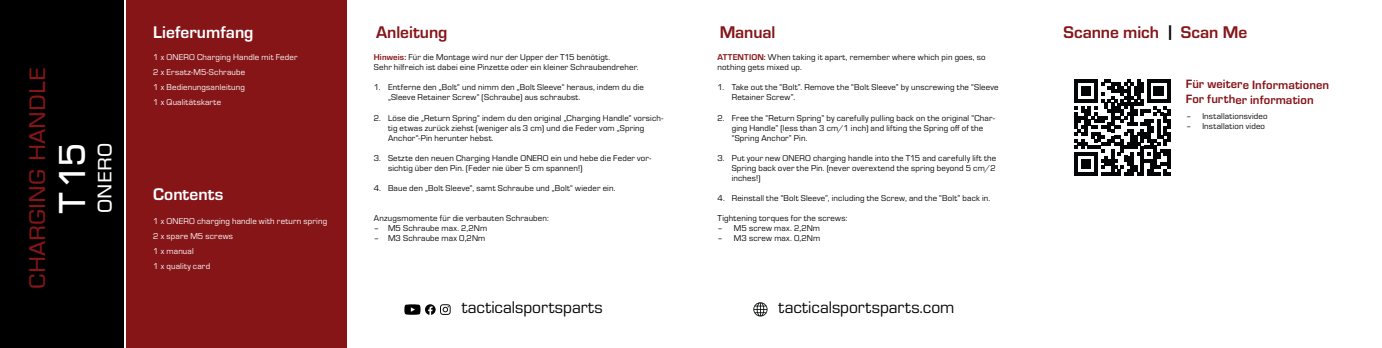
<style>
.page{position:relative;width:1382px;height:348px;background:#fff}
.page>*{position:absolute;margin:0;border:0;box-sizing:border-box;transform-origin:0 0}
.t1{font:45px "Euro Caps";color:#fff}
.t2{font:27.5px "Euro Caps";color:#861518}
.t3{font:23.75px "Euro Caps";color:#fff}
.t4{font:17.5px "Eurostile";color:#040506}
.t5{font:700 17.5px "Eurostile";letter-spacing:-.005em;color:#861518}
.t6{font:700 17.5px "Eurostile";color:#fff}
.t7{font:700 12.5px/15px "Eurostile";color:#861518}
.t8{font:8.75px/10px "Eurostile";letter-spacing:.02em;color:#040506}
.t9{font:8.75px/15px "Eurostile";letter-spacing:.02em;color:#fff}
.s1{font-weight:700;color:#861518}
.s2{color:#040506}
</style>
<div class="page">
<div style="left:0;top:0;width:123px;height:347px;background:#000001"></div>
<div style="left:127px;top:0;width:220px;height:347px;background:#861518"></div>
<svg style="left:753px;top:302px;width:14px;height:14px"></svg>
<svg style="left:404px;top:304px;width:47px;height:10px"></svg>
<svg style="left:1074px;top:79px;width:96px;height:96px"></svg>
<h2 class="t2" style="left:21px;top:288px;width:222px;rotate:-90deg">CHARGING HANDLE</h2>
<h1 class="t1" style="left:45px;top:213px;width:72px;rotate:-90deg">T15</h1>
<h3 class="t3" style="left:90px;top:212px;width:71px;rotate:-90deg">ONERO</h3>
<h3 class="t6" style="left:153px;top:20px;width:102px">Lieferumfang</h3>
<p class="t9" style="left:153px;top:49px;width:146px">1 x ONERO Charging Handle mit Feder<br>2 x Ersatz-M5-Schraube<br>1 x Bedienungsanleitung<br>1 x Qualitätskarte</p>
<h3 class="t6" style="left:153px;top:181px;width:72px">Contents</h3>
<p class="t9" style="left:153px;top:212px;width:175px">1 x ONERO charging handle with return spring<br>2 x spare M5 screws<br>1 x manual<br>1 x quality card</p>
<h3 class="t5" style="left:376px;top:20px;width:73px">Anleitung</h3>
<p class="t8" style="left:374px;top:52px;width:266px"><span class="s1">Hinweis:</span> Für die Montage wird nur der Upper der T15 benötigt.<br>Sehr hilfreich ist dabei eine Pinzette oder ein kleiner Schraubendreher.</p>
<p class="t8" style="left:388px;top:82px;width:257px;text-indent:-14px">1. Entferne den „Bolt“ und nimm den „Bolt Sleeve“ heraus, indem du die „Sleeve Retainer Screw“ (Schraube) aus schraubst.</p>
<p class="t8" style="left:388px;top:112px;width:277px;text-indent:-14px">2. Löse die „Return Spring“ indem du den original „Charging Handle“ vorsich&shy;tig etwas zurück ziehst (weniger als 3 cm) und die Feder vom „Spring<br>Anchor“-Pin herunter hebst.</p>
<p class="t8" style="left:388px;top:152px;width:265px;text-indent:-14px">3. Setzte den neuen Charging Handle ONERO ein und hebe die Feder vor&shy;sichtig über den Pin. (Feder nie über 5 cm spannen!)</p>
<p class="t8" style="left:374px;top:182px;width:243px">4. Baue den „Bolt Sleeve“, samt Schraube und „Bolt“ wieder ein.</p>
<p class="t8" style="left:374px;top:212px;width:176px">Anzugsmomente für die verbauten Schrauben:</p>
<p class="t8" style="left:374px;top:222px;width:115px">– M5 Schraube max. 2,2Nm</p>
<p class="t8" style="left:374px;top:232px;width:113px">– M3 Schraube max 0,2Nm</p>
<h3 class="t5" style="left:720px;top:20px;width:57px">Manual</h3>
<p class="t8" style="left:718px;top:52px;width:270px"><span class="s1">ATTENTION:</span> When taking it apart, remember where which pin goes, so nothing gets mixed up.</p>
<p class="t8" style="left:732px;top:82px;width:268px;text-indent:-14px">1. Take out the “Bolt”. Remove the “Bolt Sleeve” by unscrewing the “Sleeve<br>Retainer Screw”.</p>
<p class="t8" style="left:732px;top:112px;width:265px;text-indent:-14px">2. Free the “Return Spring” by carefully pulling back on the original “Char&shy;ging Handle” (less than 3 cm/1 inch) and lifting the Spring off of the “Spring Anchor” Pin.</p>
<p class="t8" style="left:732px;top:152px;width:266px;text-align:justify;text-indent:-14px">3. Put your new ONERO charging handle into the T15 and carefully lift the Spring back over the Pin. (never overextend the spring beyond 5 cm/2 inches!)</p>
<p class="t8" style="left:718px;top:192px;width:274px">4. Reinstall the “Bolt Sleeve”, including the Screw, and the “Bolt” back in.</p>
<p class="t8" style="left:718px;top:212px;width:131px">Tightening torques for the screws:</p>
<p class="t8" style="left:718px;top:222px;width:104px">– M5 screw max. 2,2Nm</p>
<p class="t8" style="left:718px;top:232px;width:104px">– M3 screw max. 0,2Nm</p>
<h3 class="t4" style="left:462px;top:295px;width:143px">tacticalsportsparts</h3>
<h3 class="t4" style="left:779px;top:295px;width:177px">tacticalsportsparts.com</h3>
<h3 class="t5" style="left:1063px;top:20px;width:185px">Scanne mich <span class="s2">|</span> Scan Me</h3>
<h3 class="t7" style="left:1186px;top:76px;width:145px">Für weitere Informationen<br>For further information</h3>
<p class="t8" style="left:1186px;top:111px;width:83px">– Installationsvideo</p>
<p class="t8" style="left:1186px;top:121px;width:81px">– Installation video</p>
</div>
